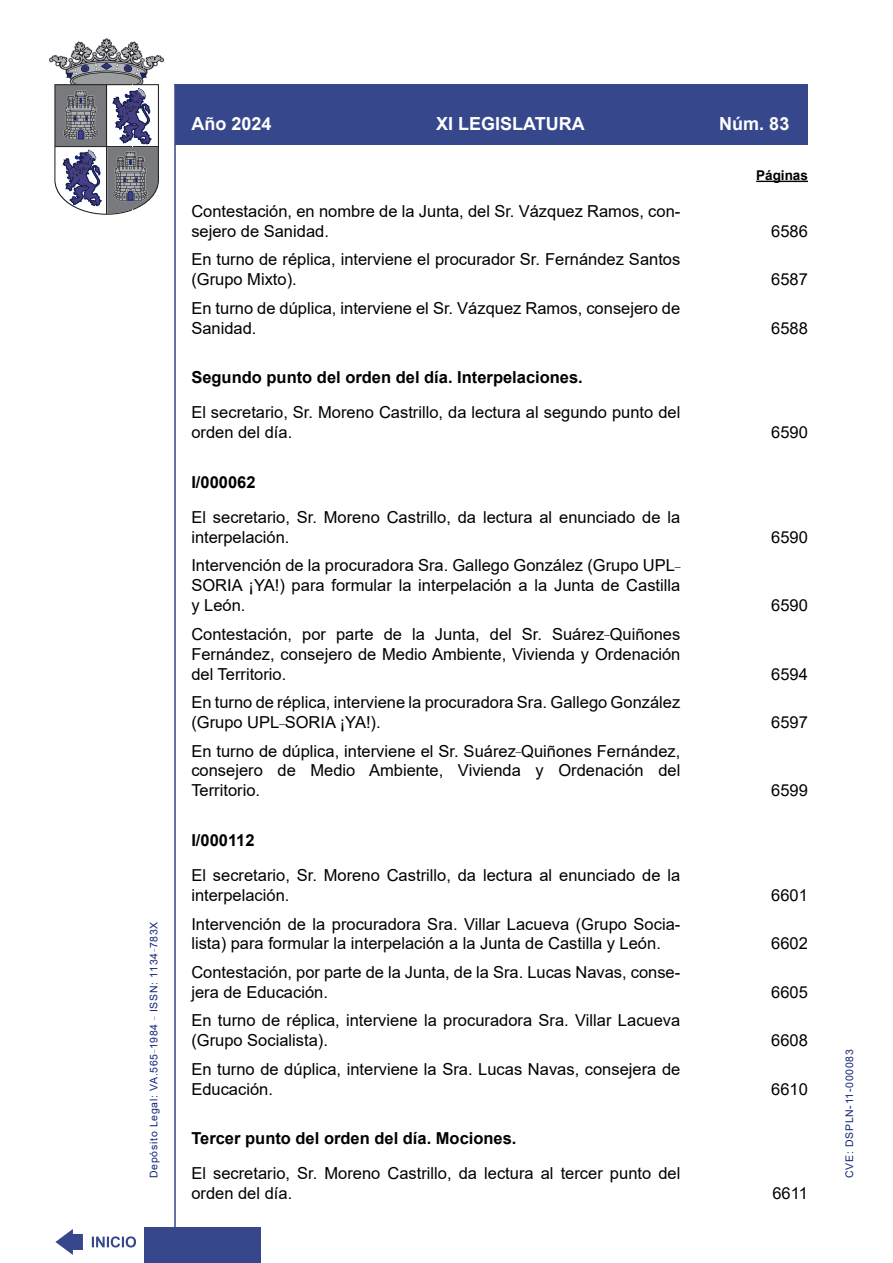
<style>
.page{position:relative;width:893px;height:1263px;background:#fff}
.page>*{position:absolute;margin:0;border:0;box-sizing:border-box;transform-origin:0 0}
.t1{font:700 18px "Arial";color:#fff}
.Sumario{font:16.5px/20px "Arial";color:#000}
.SumarioEpigrafe{font:700 16.5px "Arial";color:#000}
.Paginas{font:700 13.5px "Arial";color:#000}
.t2{font:10.5px "Arial";letter-spacing:.065em;color:#122678}
</style>
<div class="page">
<hr style="left:174px;top:84px;width:2px;height:1179px;background:#36478c">
<div style="left:144px;top:1227px;width:117px;height:36px;background:#36478c"></div>
<hr style="left:174px;top:84px;width:634px;height:1px;background:#36478c">
<svg style="left:92px;top:1236px;width:44px;height:11px"></svg>
<svg style="left:55px;top:1229px;width:28px;height:26px"></svg>
<div style="left:175px;top:85px;width:633px;height:60px;background:#36478c"></div>
<svg style="left:49px;top:38px;width:115px;height:177px"></svg>
<hr style="left:756px;top:181px;width:52px;height:1px;background:#000">
<p class="t2" style="left:146px;top:1178px;width:258px;rotate:-90deg">Depósito Legal: VA.565<sup>_</sup>1984 <sup>_</sup> ISSN: 1134<sup>_</sup>783X</p>
<p class="t1" style="left:191px;top:111px;width:82px">Año 2024</p>
<p class="t1" style="left:436px;top:111px;width:150px">XI LEGISLATURA</p>
<p class="t1" style="left:719px;top:111px;width:72px">Núm. 83</p>
<p class="Sumario" style="left:191px;top:201px;width:490px">Contestación, en nombre de la Junta, del Sr. Vázquez Ramos, con&shy;sejero de Sanidad.</p>
<p class="Sumario" style="left:191px;top:249px;width:490px">En turno de réplica, interviene el procurador Sr. Fernández Santos (Grupo Mixto).</p>
<p class="Sumario" style="left:191px;top:298px;width:490px">En turno de dúplica, interviene el Sr. Vázquez Ramos, consejero de<br>Sanidad.</p>
<p class="SumarioEpigrafe" style="left:191px;top:366px;width:393px">Segundo punto del orden del día. Interpelaciones.</p>
<p class="Sumario" style="left:191px;top:402px;width:490px">El secretario, Sr. Moreno Castrillo, da lectura al segundo punto del orden del día.</p>
<p class="SumarioEpigrafe" style="left:191px;top:471px;width:66px">I/000062</p>
<p class="Sumario" style="left:191px;top:507px;width:490px">El secretario, Sr. Moreno Castrillo, da lectura al enunciado de la interpelación.</p>
<p class="Sumario" style="left:191px;top:555px;width:490px;text-align:justify">Intervención de la procuradora Sra. Gallego González (Grupo UPL<sup>_ </sup>SORIA ¡YA!) para formular la interpelación a la Junta de Castilla y León.</p>
<p class="Sumario" style="left:191px;top:624px;width:490px;text-align:justify">Contestación, por parte de la Junta, del Sr. Suárez<sup>_</sup>Quiñones Fernández, consejero de Medio Ambiente, Vivienda y Ordenación del Territorio.</p>
<p class="Sumario" style="left:191px;top:692px;width:490px">En turno de réplica, interviene la procuradora Sra. Gallego González (Grupo UPL<sup>_</sup>SORIA ¡YA!).</p>
<p class="Sumario" style="left:191px;top:741px;width:490px;text-align:justify">En turno de dúplica, interviene el Sr. Suárez<sup>_</sup>Quiñones Fernández, consejero de Medio Ambiente, Vivienda y Ordenación del Territorio.</p>
<p class="SumarioEpigrafe" style="left:191px;top:829px;width:65px">I/000112</p>
<p class="Sumario" style="left:191px;top:865px;width:490px">El secretario, Sr. Moreno Castrillo, da lectura al enunciado de la interpelación.</p>
<p class="Sumario" style="left:191px;top:914px;width:489px">Intervención de la procuradora Sra. Villar Lacueva (Grupo Socia&shy;lista) para formular la interpelación a la Junta de Castilla y León.</p>
<p class="Sumario" style="left:191px;top:962px;width:490px">Contestación, por parte de la Junta, de la Sra. Lucas Navas, conse&shy;jera de Educación.</p>
<p class="Sumario" style="left:191px;top:1010px;width:490px">En turno de réplica, interviene la procuradora Sra. Villar Lacueva (Grupo Socialista).</p>
<p class="Sumario" style="left:191px;top:1059px;width:490px">En turno de dúplica, interviene la Sra. Lucas Navas, consejera de<br>Educación.</p>
<p class="SumarioEpigrafe" style="left:191px;top:1127px;width:327px">Tercer punto del orden del día. Mociones.</p>
<p class="Sumario" style="left:191px;top:1163px;width:490px">El secretario, Sr. Moreno Castrillo, da lectura al tercer punto del orden del día.</p>
<p class="Paginas" style="left:756px;top:166px;width:53px">Páginas</p>
<p class="Sumario" style="left:771px;top:221px;width:38px">6586</p>
<p class="Sumario" style="left:771px;top:269px;width:38px">6587</p>
<p class="Sumario" style="left:771px;top:318px;width:38px">6588</p>
<p class="Sumario" style="left:771px;top:422px;width:38px">6590</p>
<p class="Sumario" style="left:771px;top:527px;width:38px">6590</p>
<p class="Sumario" style="left:771px;top:595px;width:38px">6590</p>
<p class="Sumario" style="left:771px;top:664px;width:38px">6594</p>
<p class="Sumario" style="left:771px;top:712px;width:38px">6597</p>
<p class="Sumario" style="left:771px;top:780px;width:38px">6599</p>
<p class="Sumario" style="left:771px;top:885px;width:38px">6601</p>
<p class="Sumario" style="left:771px;top:933px;width:38px">6602</p>
<p class="Sumario" style="left:771px;top:982px;width:38px">6605</p>
<p class="Sumario" style="left:771px;top:1030px;width:38px">6608</p>
<p class="Sumario" style="left:771px;top:1079px;width:38px">6610</p>
<p class="Sumario" style="left:772px;top:1183px;width:37px">6611</p>
<p class="t2" style="left:842px;top:1178px;width:130px;rotate:-90deg">CVE: DSPLN-11-000083</p>
</div>
